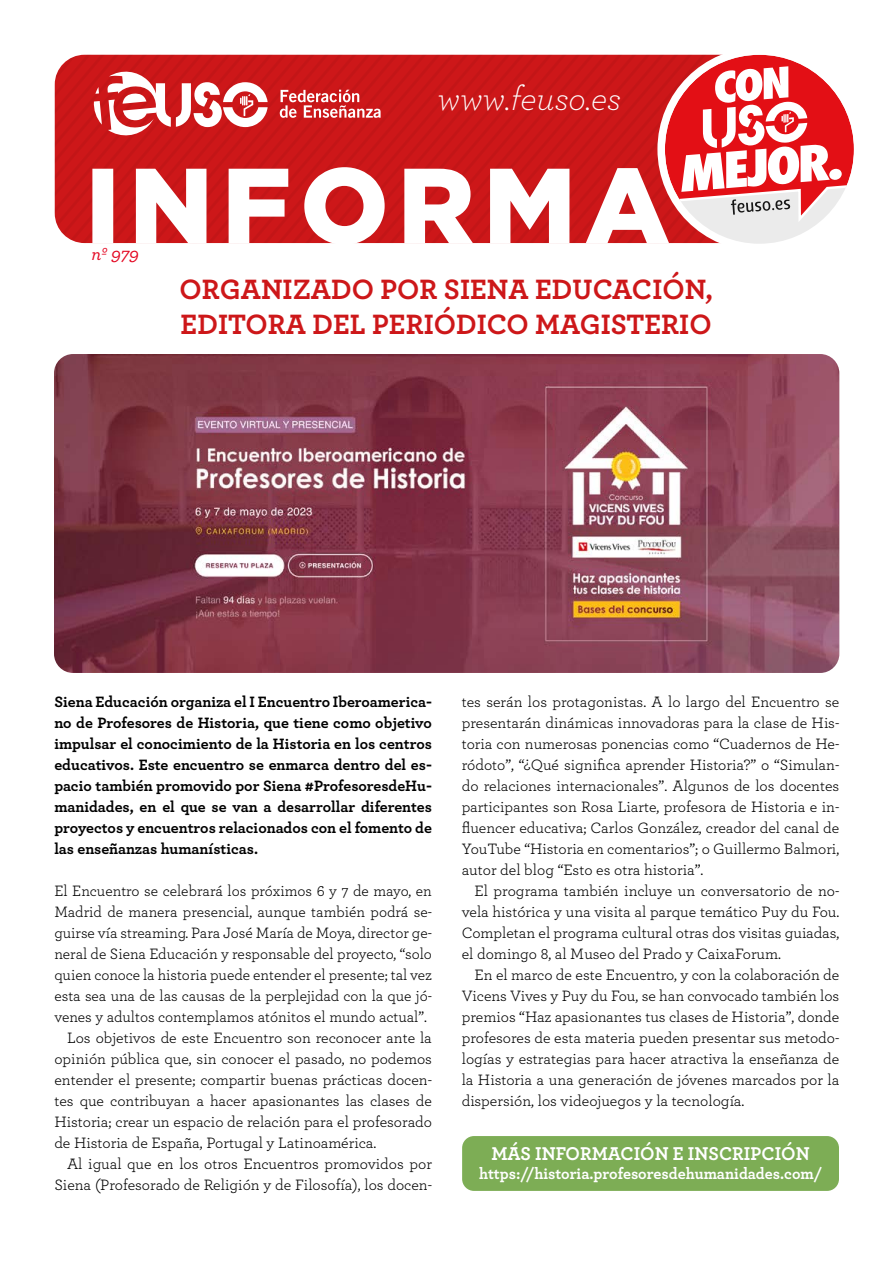
<style>
.page{position:relative;width:893px;height:1263px;background:#fff}
.page>*{position:absolute;margin:0;border:0;box-sizing:border-box;transform-origin:0 0}
.t1{font:italic 300 34.95px "Archer Pro";color:#fff}
.t2{font:700 29.4px/34.5px "Archer Pro";color:#cd1719}
.t3{font:700 19.5px "Archer Pro";color:#fff}
.t4{font:italic 500 18.15px "Archer Pro";color:#e30520}
.t5{font:700 16.5px "Archer Pro";color:#fff}
.t6{font:15.75px/21px "Archer Pro";color:#000;text-align:justify}
.t7{font:700 15.75px/21px "Archer Pro";color:#000;text-align:justify}
</style>
<div class="page">
<div style="left:462px;top:1136px;width:377px;height:55px;background:#7dad55;border-radius:12px"></div>
<div style="left:657px;top:47px;width:204px;height:204px;border:8px solid #fff;border-radius:50%"></div>
<svg style="left:55px;top:55px;width:799px;height:190px"></svg>
<img style="left:54px;top:354px;width:785px;height:319px">
<h1 class="t1" style="left:438px;top:75px;width:185px">www.feuso.es</h1>
<p class="t4" style="left:91px;top:241px;width:49px">nº 979</p>
<h2 class="t2" style="left:179px;top:270px;width:535px">ORGANIZADO POR SIENA EDUCACIÓN,<br>EDITORA DEL PERIÓDICO MAGISTERIO</h2>
<p class="t7" style="left:54px;top:690px;width:379px">Siena Educación organiza el I Encuentro Iberoamerica&shy;no de Profesores de Historia, que tiene como objetivo impulsar el conocimiento de la Historia en los centros educativos. Este encuentro se enmarca dentro del es&shy;pacio también promovido por Siena #ProfesoresdeHu&shy;manidades, en el que se van a desarrollar diferentes proyectos y encuentros relacionados con el fomento de las enseñanzas humanísticas.</p>
<p class="t6" style="left:54px;top:879px;width:379px">El Encuentro se celebrará los próximos 6 y 7 de mayo, en</p>
<p class="t6" style="left:54px;top:900px;width:379px">Madrid de manera presencial, aunque también podrá se-</p>
<p class="t6" style="left:54px;top:921px;width:379px">guirse vía streaming. Para José María de Moya, director ge-</p>
<p class="t6" style="left:54px;top:942px;width:379px">neral de Siena Educación y responsable del proyecto, “solo</p>
<p class="t6" style="left:54px;top:963px;width:379px">quien conoce la historia puede entender el presente; tal vez</p>
<p class="t6" style="left:54px;top:984px;width:379px">esta sea una de las causas de la perplejidad con la que jó-</p>
<p class="t6" style="left:54px;top:1005px;width:374px">venes y adultos contemplamos atónitos el mundo actual”.</p>
<p class="t6" style="left:67px;top:1026px;width:366px">Los objetivos de este Encuentro son reconocer ante la</p>
<p class="t6" style="left:54px;top:1047px;width:379px">opinión pública que, sin conocer el pasado, no podemos</p>
<p class="t6" style="left:54px;top:1068px;width:379px">entender el presente; compartir buenas prácticas docen-</p>
<p class="t6" style="left:54px;top:1089px;width:379px">tes que contribuyan a hacer apasionantes las clases de</p>
<p class="t6" style="left:54px;top:1110px;width:379px">Historia; crear un espacio de relación para el profesorado</p>
<p class="t6" style="left:54px;top:1131px;width:324px">de Historia de España, Portugal y Latinoamérica.</p>
<p class="t6" style="left:67px;top:1152px;width:366px">Al igual que en los otros Encuentros promovidos por</p>
<p class="t6" style="left:54px;top:1173px;width:379px">Siena (Profesorado de Religión y de Filosofía), los docen-</p>
<p class="t6" style="left:462px;top:690px;width:379px">tes serán los protagonistas. A lo largo del Encuentro se presentarán dinámicas innovadoras para la clase de His&shy;toria con numerosas ponencias como “Cuadernos de He&shy;ródoto”, “¿Qué significa aprender Historia?” o “Simulan&shy;do relaciones internacionales”. Algunos de los docentes participantes son Rosa Liarte, profesora de Historia e in&shy;fluencer educativa; Carlos González, creador del canal de YouTube “Historia en comentarios”; o Guillermo Balmori, autor del blog “Esto es otra historia”.</p>
<p class="t6" style="left:462px;top:879px;width:379px;text-indent:13px">El programa también incluye un conversatorio de no&shy;vela histórica y una visita al parque temático Puy du Fou.<br>Completan el programa cultural otras dos visitas guiadas, el domingo 8, al Museo del Prado y CaixaForum.</p>
<p class="t6" style="left:462px;top:963px;width:379px;text-indent:13px">En el marco de este Encuentro, y con la colaboración de Vicens Vives y Puy du Fou, se han convocado también los premios “Haz apasionantes tus clases de Historia”, donde profesores de esta materia pueden presentar sus metodo&shy;logías y estrategias para hacer atractiva la enseñanza de la Historia a una generación de jóvenes marcados por la dispersión, los videojuegos y la tecnología.</p>
<p class="t3" style="left:491px;top:1138px;width:320px">MÁS INFORMACIÓN E INSCRIPCIÓN</p>
<p class="t5" style="left:479px;top:1160px;width:344px">https://historia.profesoresdehumanidades.com/</p>
</div>
